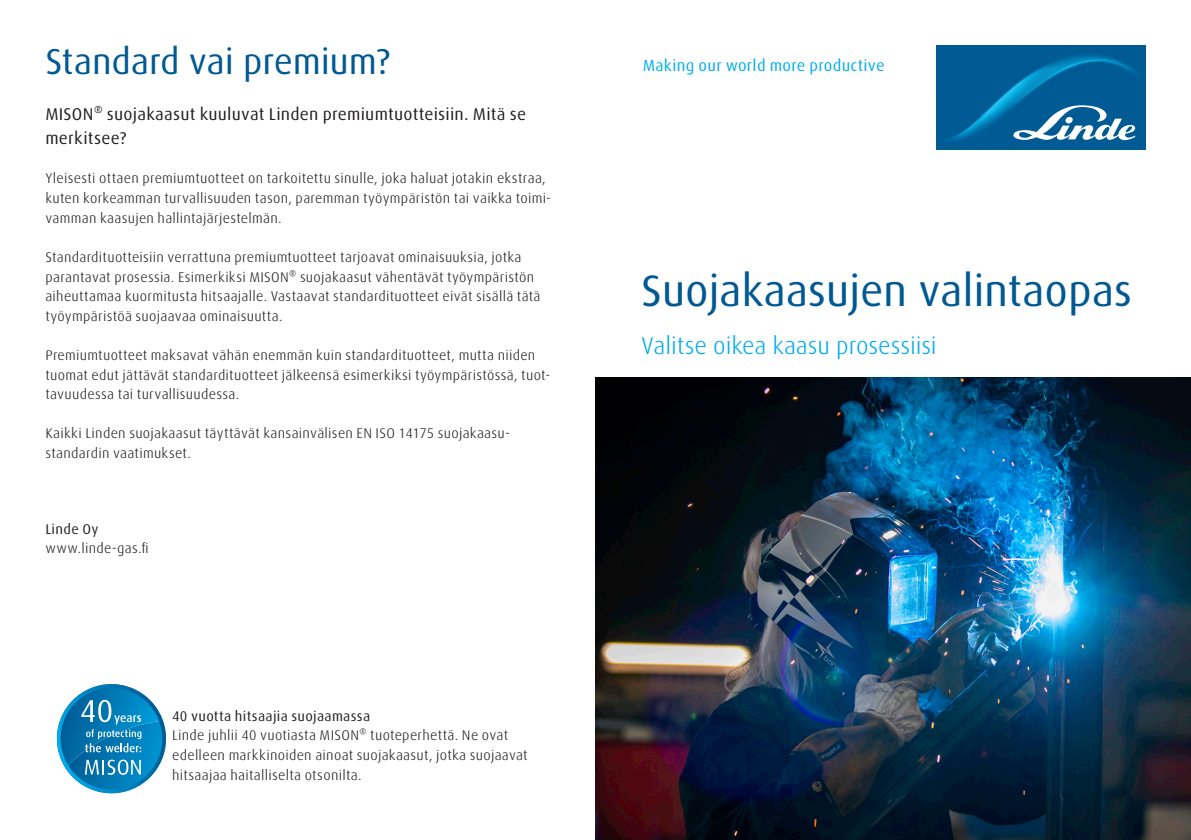
<style>
.page{position:relative;width:1191px;height:840px;background:#fff}
.page>*{position:absolute;margin:0;border:0;box-sizing:border-box;transform-origin:0 0}
.Headline_24_28_8{font:44px "Linde Dax Global";letter-spacing:-.01em;color:#005992}
.Headline_18_21_6{font:36px "Linde Dax Global";letter-spacing:-.005em;color:#005992}
.Headline_12_16_8{font:300 24px "Linde Dax Global";letter-spacing:-.01em;color:#00adec}
.Copy_Subline_8_5_11{font:17px/24px "Linde Dax Global";letter-spacing:.015em;color:#231f20}
.t1{font:16px "Linde Dax Global";letter-spacing:.015em;color:#00adec}
.Copy_text{font:300 14px/19.6px "Linde Dax Global";letter-spacing:.02em;color:#231f20}
.Caption_7_9_8{font:300 14px/19.6px "Linde Dax Global";letter-spacing:.02em;color:#231f20}
.t2{font:14px "Linde Dax Global";letter-spacing:.02em;color:#231f20}
.s1{font-weight:400}
</style>
<div class="page">
<svg style="left:57px;top:684px;width:109px;height:108px"></svg>
<img style="left:937px;top:45px;width:208px;height:105px">
<svg style="left:1013px;top:105px;width:122px;height:35px"></svg>
<img style="left:595px;top:377px;width:596px;height:462px">
<p class="Headline_18_21_6" style="left:45px;top:40px;width:346px">Standard vai premium?</p>
<p class="Copy_Subline_8_5_11" style="left:45px;top:102px;width:482px">MISON® suojakaasut kuuluvat Linden premiumtuotteisiin. Mitä se merkitsee?</p>
<p class="Copy_text" style="left:45px;top:169px;width:507px">Yleisesti ottaen premiumtuotteet on tarkoitettu sinulle, joka haluat jotakin ekstraa, kuten korkeamman turvallisuuden tason, paremman työympäristön tai vaikka toimi&shy;vamman kaasujen hallintajärjestelmän.</p>
<p class="Copy_text" style="left:45px;top:247px;width:497px">Standardituotteisiin verrattuna premiumtuotteet tarjoavat ominaisuuksia, jotka parantavat prosessia. Esimerkiksi MISON® suojakaasut vähentävät työympäristön aiheuttamaa kuormitusta hitsaajalle. Vastaavat standardituotteet eivät sisällä tätä työympäristöä suojaavaa ominaisuutta.</p>
<p class="Copy_text" style="left:45px;top:345px;width:506px">Premiumtuotteet maksavat vähän enemmän kuin standardituotteet, mutta niiden tuomat edut jättävät standardituotteet jälkeensä esimerkiksi työympäristössä, tuot&shy;tavuudessa tai turvallisuudessa.</p>
<p class="Copy_text" style="left:45px;top:423px;width:466px">Kaikki Linden suojakaasut täyttävät kansainvälisen EN ISO 14175 suojakaasu&shy;standardin vaatimukset.</p>
<p class="t2" style="left:45px;top:520px;width:55px">Linde Oy</p>
<p class="Copy_text" style="left:45px;top:538px;width:105px">www.linde-gas.fi</p>
<p class="Caption_7_9_8" style="left:172px;top:705px;width:357px"><span class="s1">40 vuotta hitsaajia suojaamassa<br></span>Linde juhlii 40 vuotiasta MISON® tuoteperhettä. Ne ovat edelleen markkinoiden ainoat suojakaasut, jotka suojaavat hitsaajaa haitalliselta otsonilta.</p>
<p class="t1" style="left:642px;top:56px;width:243px">Making our world more productive</p>
<p class="Headline_24_28_8" style="left:641px;top:264px;width:492px">Suojakaasujen valintaopas</p>
<p class="Headline_12_16_8" style="left:641px;top:331px;width:297px">Valitse oikea kaasu prosessiisi</p>
</div>
